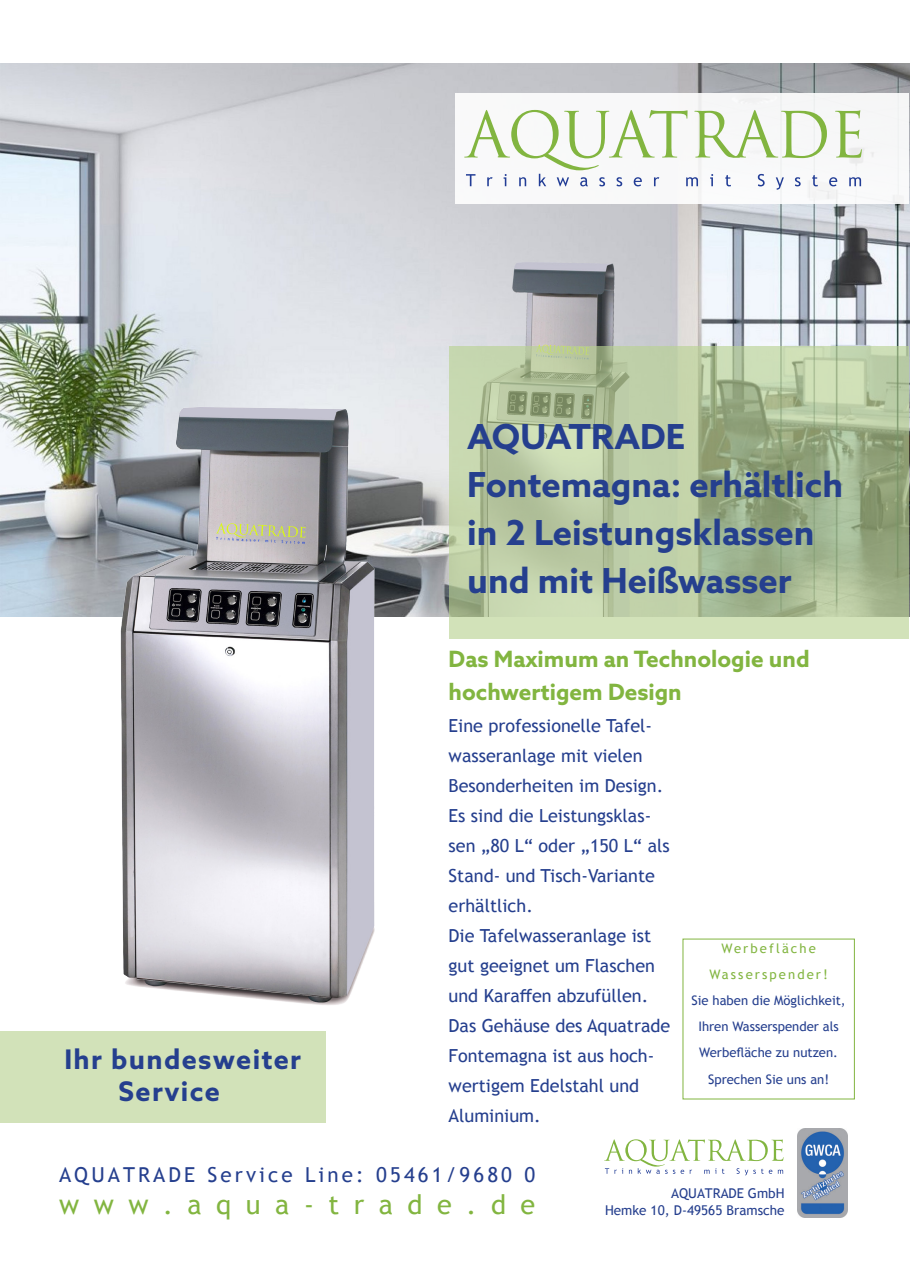
<style>
.page{position:relative;width:910px;height:1280px;background:#fff}
.page>*{position:absolute;margin:0;border:0;box-sizing:border-box;transform-origin:0 0}
.t1{font:700 34.5px/48px "Azo Sans";color:#253f8e}
.t2{font:700 27px/32.4px "Azo Sans";letter-spacing:.05em;color:#253f8e}
.t3{font:27px "Trebuchet MS";letter-spacing:.54em;color:#82b540}
.t4{font:700 22.5px "Azo Sans";color:#82b540}
.t5{font:20.55px "Trebuchet MS";letter-spacing:.15em;color:#253f8e}
.t6{font:18px/30px "Trebuchet MS";color:#253f8e}
.t7{font:13.5px/16.2px "Trebuchet MS";color:#253f8e;text-align:right}
.t8{font:13.05px/26.2px "Trebuchet MS";color:#253f8e;text-align:center}
.t9{font:13.05px/26.2px "Trebuchet MS";letter-spacing:.16em;color:#82b540;text-align:center}
</style>
<div class="page">
<img style="left:0;top:64px;width:910px;height:553px">
<svg style="left:449px;top:347px;width:460px;height:292px;background:#b2c39c"></svg>
<svg style="left:604px;top:1139px;width:179px;height:36px"></svg>
<img style="left:797px;top:1129px;width:51px;height:88px">
<div style="left:455px;top:94px;width:454px;height:110px;background:#f8f8f9"></div>
<svg style="left:464px;top:110px;width:398px;height:80px"></svg>
<img style="left:66px;top:393px;width:369px;height:640px">
<div style="left:0;top:1031px;width:325px;height:92px;background:#d2e2b9"></div>
<p class="t2" style="left:119px;top:1043px;width:184px;text-indent:-54px">Ihr bundesweiter<br>Service</p>
<p class="t1" style="left:467px;top:412px;width:377px">AQUATRADE<br>Fontemagna: erhältlich in 2 Leistungsklassen und mit Heißwasser</p>
<p class="t4" style="left:449px;top:644px;width:363px">Das Maximum an Technologie und</p>
<p class="t4" style="left:449px;top:677px;width:235px">hochwertigem Design</p>
<p class="t6" style="left:449px;top:711px;width:223px">Eine professionelle Tafel&shy;wasseranlage mit vielen<br>Besonderheiten im Design.<br>Es sind die Leistungsklas&shy;sen „80 L“ oder „150 L“ als<br>Stand- und Tisch-Variante erhältlich.</p>
<p class="t6" style="left:449px;top:921px;width:223px">Die Tafelwasseranlage ist gut geeignet um Flaschen und Karaffen abzufüllen.<br>Das Gehäuse des Aquatrade<br>Fontemagna ist aus hoch&shy;wertigem Edelstahl und<br>Aluminium.</p>
<p class="t9" style="left:709px;top:935px;width:120px">Werbefläche<br>Wasserspender!</p>
<p class="t8" style="left:691px;top:987px;width:156px">Sie haben die Möglichkeit,<br>Ihren Wasserspender als<br>Werbefläche zu nutzen.<br>Sprechen Sie uns an!</p>
<p class="t5" style="left:59px;top:1162px;width:478px">AQUATRADE Service Line: 05461/9680 0</p>
<p class="t3" style="left:59px;top:1188px;width:478px">www.aqua-trade.de</p>
<p class="t7" style="left:605px;top:1185px;width:181px">AQUATRADE GmbH<br>Hemke 10, D-49565 Bramsche</p>
</div>
